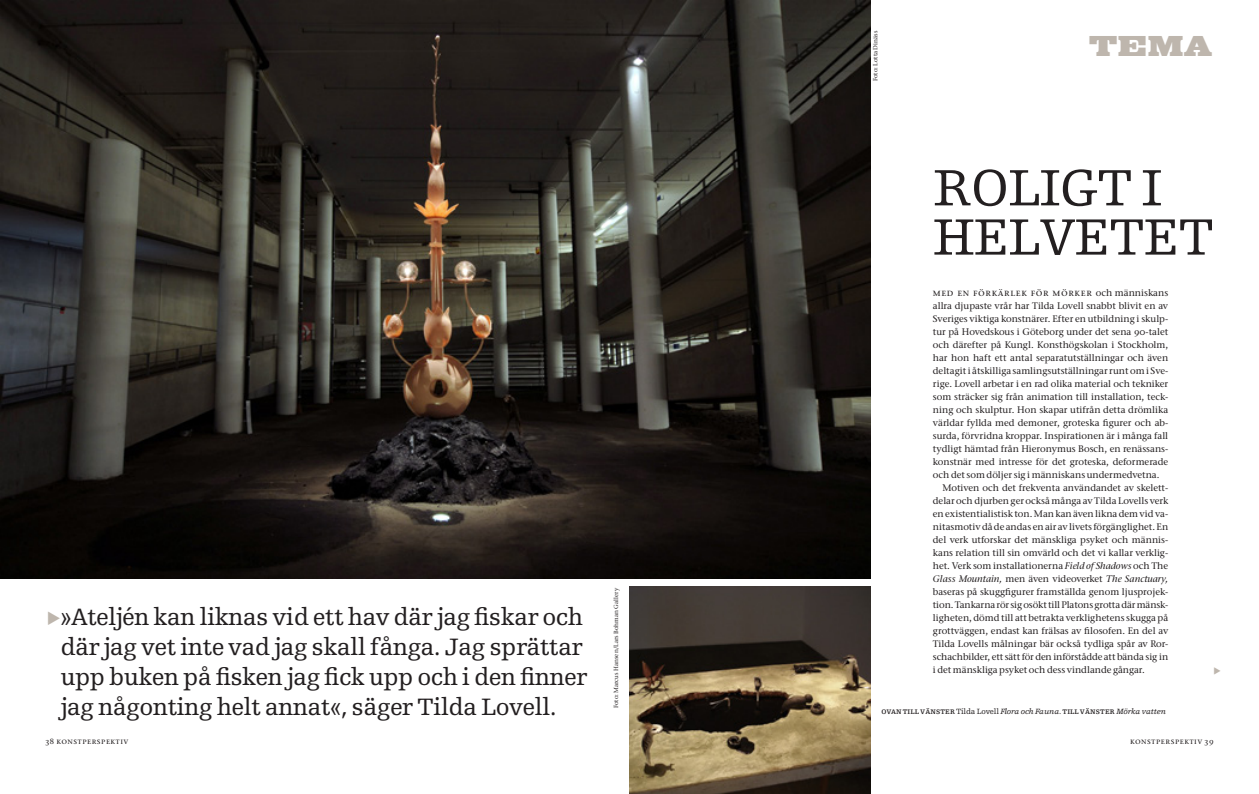
<style>
.page{position:relative;width:1259px;height:794px;background:#fff}
.page>*{position:absolute;margin:0;border:0;box-sizing:border-box;transform-origin:0 0}
.t1{font:53.9px/49.2px "Egyptienne F";letter-spacing:-.025em;color:#231f20}
.t2{font:700 expanded 30px "Egyptienne LT";color:#beb6ad}
.t3{font:25.1px/30.1px "Egyptienne F";letter-spacing:-.025em;color:#231f20}
.t4{font:500 9.5px "Stone Serif OSITC";color:#231f20}
.t5{font:italic 500 9.5px "Stone Serif OSITC";color:#231f20}
.t6{font:500 9.5px "Stone Serif SCITC";letter-spacing:.06em;color:#231f20}
.t7{font:500 8px "Stone Serif SCITC";letter-spacing:.055em;color:#231f20}
.t8{font:700 7px "Egyptienne F";letter-spacing:.015em;color:#231f20}
.t9{font:500 6px "Stone Serif OSITC";letter-spacing:.015em;color:#231f20}
.s1{font-family:"Stone Serif OSITC"}
.s2{font-style:italic}
.s3{font-style:normal}
.s4{font-weight:400;font-size:8px}
.s5{font-weight:400;font-style:italic;font-size:8px}
</style>
<div class="page">
<img style="left:0;top:1px;width:870px;height:577px">
<img style="left:629px;top:587px;width:241px;height:207px">
<h3 class="t3" style="left:61px;top:602px;width:528px">»Ateljén kan liknas vid ett hav där jag fiskar och där jag vet inte vad jag skall fånga. Jag sprättar upp buken på fisken jag fick upp och i den finner jag någonting helt annat«, säger Tilda Lovell.</h3>
<p class="t9" style="left:612px;top:708px;width:122px;rotate:-90deg">Foto: Marcus Hansen/Lars Bohman Gallery</p>
<p class="t9" style="left:871px;top:81px;width:52px;rotate:-90deg">Foto: Lotta Dinäss</p>
<h2 class="t2" style="left:1089px;top:30px;width:124px">TEMA</h2>
<h1 class="t1" style="left:933px;top:164px;width:283px">ROLIGT I<br>HELVETET</h1>
<p class="t6" style="left:933px;top:287px;width:237px">med en förkärlek för mörker <span class="s1">och människans</span></p>
<p class="t4" style="left:933px;top:300px;width:237px">allra djupaste vrår har Tilda Lovell snabbt blivit en av</p>
<p class="t4" style="left:933px;top:313px;width:237px">Sveriges viktiga konstnärer. Efter en utbildning i skulp-</p>
<p class="t4" style="left:933px;top:326px;width:237px">tur på Hovedskous i Göteborg under det sena 90-talet</p>
<p class="t4" style="left:933px;top:339px;width:237px">och därefter på Kungl. Konsthögskolan i Stockholm,</p>
<p class="t4" style="left:933px;top:352px;width:237px">har hon haft ett antal separatutställningar och även</p>
<p class="t4" style="left:933px;top:365px;width:237px">deltagit i åtskilliga samlingsutställningar runt om i Sve-</p>
<p class="t4" style="left:933px;top:378px;width:237px">rige. Lovell arbetar i en rad olika material och tekniker</p>
<p class="t4" style="left:933px;top:391px;width:237px">som sträcker sig från animation till installation, teck-</p>
<p class="t4" style="left:933px;top:404px;width:237px">ning och skulptur. Hon skapar utifrån detta drömlika</p>
<p class="t4" style="left:933px;top:417px;width:237px">världar fyllda med demoner, groteska figurer och ab-</p>
<p class="t4" style="left:933px;top:430px;width:237px">surda, förvridna kroppar. Inspirationen är i många fall</p>
<p class="t4" style="left:933px;top:443px;width:237px">tydligt hämtad från Hieronymus Bosch, en renässans-</p>
<p class="t4" style="left:933px;top:456px;width:237px">konstnär med intresse för det groteska, deformerade</p>
<p class="t4" style="left:933px;top:469px;width:228px">och det som döljer sig i människans undermedvetna.</p>
<p class="t4" style="left:942px;top:482px;width:227px">Motiven och det frekventa användandet av skelett-</p>
<p class="t4" style="left:933px;top:495px;width:237px">delar och djurben ger också många av Tilda Lovells verk</p>
<p class="t4" style="left:933px;top:508px;width:237px">en existentialistisk ton. Man kan även likna dem vid va-</p>
<p class="t4" style="left:933px;top:521px;width:237px">nitasmotiv då de andas en air av livets förgänglighet. En</p>
<p class="t4" style="left:933px;top:534px;width:237px">del verk utforskar det mänskliga psyket och männis-</p>
<p class="t4" style="left:933px;top:547px;width:237px">kans relation till sin omvärld och det vi kallar verklig-</p>
<p class="t4" style="left:933px;top:560px;width:237px">het. Verk som installationerna <span class="s2">Field of Shadows</span> och The</p>
<p class="t5" style="left:933px;top:573px;width:237px">Glass Mountain, <span class="s3">men även videoverket</span> The Sanctuary,</p>
<p class="t4" style="left:933px;top:586px;width:237px">baseras på skuggfigurer framställda genom ljusprojek-</p>
<p class="t4" style="left:933px;top:599px;width:237px">tion. Tankarna rör sig osökt till Platons grotta där mänsk-</p>
<p class="t4" style="left:933px;top:612px;width:237px">ligheten, dömd till att betrakta verklighetens skugga på</p>
<p class="t4" style="left:933px;top:625px;width:237px">grottväggen, endast kan frälsas av filosofen. En del av</p>
<p class="t4" style="left:933px;top:638px;width:237px">Tilda Lovells målningar bär också tydliga spår av Ror-</p>
<p class="t4" style="left:933px;top:651px;width:237px">schachbilder, ett sätt för den införstådde att bända sig in</p>
<p class="t4" style="left:933px;top:664px;width:214px">i det mänskliga psyket och dess vindlande gångar.</p>
<p class="t8" style="left:881px;top:708px;width:286px">OVAN TILL VÄNSTER <span class="s4">Tilda Lovell</span> <span class="s5">Flora och Fauna</span><span class="s4">.</span> TILL VÄNSTER <span class="s5">Mörka vatten</span></p>
<p class="t7" style="left:45px;top:736px;width:85px">38 konstperspektiv</p>
<p class="t7" style="left:1130px;top:736px;width:85px">konstperspektiv 39</p>
</div>
